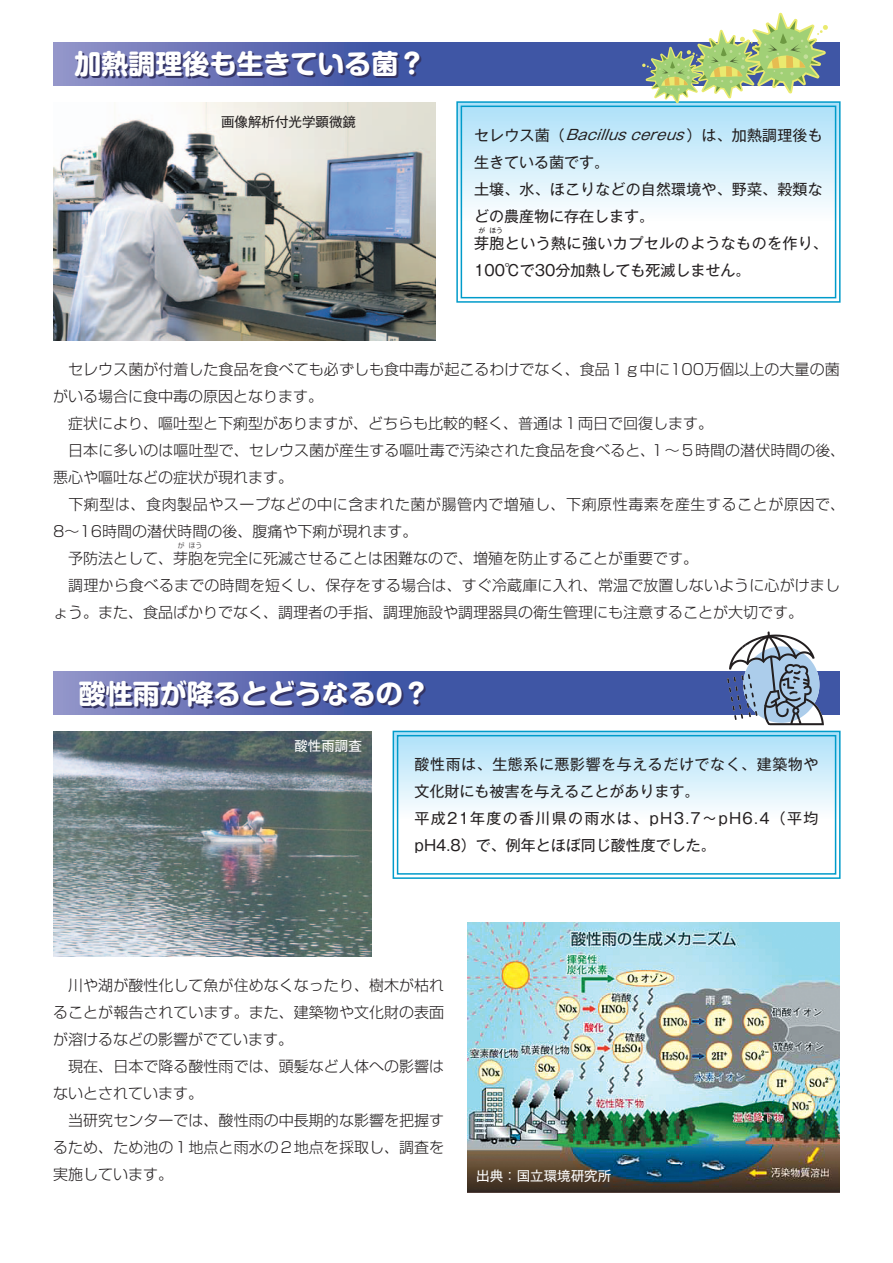
<style>
.page{position:relative;width:893px;height:1263px;background:#fff}
.page>*{position:absolute;margin:0;border:0;box-sizing:border-box;transform-origin:0 0}
.t1{font:700 27px "Shin M Go Pro";color:#fff}
.t2{font:300 15px/27px "Shin Go Pro";letter-spacing:.005em;color:#231f20}
.t3{font:15px/27px "Gothic MB101 Pro";letter-spacing:.01em;color:#231f20}
.t4{font:15px/27px "Gothic MB101 Pro";letter-spacing:.035em;color:#231f20}
.t5{font:300 15px "Shin Go Pro";letter-spacing:.035em;color:#231f20}
.t6{font:italic 14.1px "Gothic MB101 Pro";color:#231f20;scale:1.06 1}
.t7{font:13.5px "Gothic MB101 Pro";color:#fff}
.t8{font:13.5px "Gothic MB101 Pro";color:#231f20}
.t9{font:6.75px "Gothic MB101 Pro";color:#231f20}
.t10{font:300 6.75px "Shin Go Pro";color:#231f20}
</style>
<div class="page">
<svg style="left:53px;top:43px;width:787px;height:42px;background:#5666ae"></svg>
<svg style="left:53px;top:672px;width:787px;height:42px;background:#5364ad"></svg>
<svg style="left:396px;top:734px;width:442px;height:141px"></svg>
<div style="left:393px;top:731px;width:448px;height:148px;border:2px solid #009bca"></div>
<svg style="left:459px;top:104px;width:379px;height:195px"></svg>
<div style="left:456px;top:101px;width:385px;height:202px;border:2px solid #009bca"></div>
<div style="left:461px;top:106px;width:375px;height:192px;border:2px solid #009bca"></div>
<div style="left:397px;top:735px;width:439px;height:140px;border:2px solid #009bca"></div>
<img style="left:53px;top:102px;width:383px;height:238px">
<img style="left:53px;top:731px;width:319px;height:226px">
<img style="left:468px;top:923px;width:371px;height:269px">
<svg style="left:727px;top:631px;width:97px;height:94px"></svg>
<svg style="left:642px;top:13px;width:186px;height:90px"></svg>
<p class="t1" style="left:74px;top:42px;width:353px">加熱調理後も生きている菌？</p>
<p class="t8" style="left:221px;top:110px;width:136px">画像解析付光学顕微鏡</p>
<p class="t3" style="left:474px;top:119px;width:355px">セレウス菌（　　　　　　　　）は、加熱調理後も生きている菌です。<br>土壌、水、ほこりなどの自然環境や、野菜、穀類などの農産物に存在します。<br>芽胞という熱に強いカプセルのようなものを作り、<br>100℃で30分加熱しても死滅しません。</p>
<p class="t6" style="left:566px;top:123px;width:119px">Bacillus cereus</p>
<p class="t9" style="left:478px;top:225px;width:8px">が</p>
<p class="t9" style="left:489px;top:225px;width:15px">ほう</p>
<p class="t2" style="left:53px;top:354px;width:788px">　セレウス菌が付着した食品を食べても必ずしも食中毒が起こるわけでなく、食品１ｇ中に100万個以上の大量の菌</p>
<p class="t2" style="left:53px;top:381px;width:271px">がいる場合に食中毒の原因となります。</p>
<p class="t2" style="left:53px;top:408px;width:662px">　症状により、嘔吐型と下痢型がありますが、どちらも比較的軽く、普通は１両日で回復します。</p>
<p class="t2" style="left:650px;top:435px;width:197px">１～５時間の潜伏時間の後、</p>
<p class="t2" style="left:53px;top:435px;width:603px">　日本に多いのは嘔吐型で、セレウス菌が産生する嘔吐毒で汚染された食品を食べると、</p>
<p class="t2" style="left:53px;top:462px;width:242px">悪心や嘔吐などの症状が現れます。</p>
<p class="t5" style="left:68px;top:492px;width:778px">下痢型は、食肉製品やスープなどの中に含まれた菌が腸管内で増殖し、下痢原性毒素を産生することが原因で、</p>
<p class="t2" style="left:53px;top:516px;width:366px">8～16時間の潜伏時間の後、腹痛や下痢が現れます。</p>
<p class="t2" style="left:53px;top:543px;width:647px">　予防法として、芽胞を完全に死滅させることは困難なので、増殖を防止することが重要です。</p>
<p class="t2" style="left:53px;top:570px;width:788px">　調理から食べるまでの時間を短くし、保存をする場合は、すぐ冷蔵庫に入れ、常温で放置しないように心がけまし</p>
<p class="t2" style="left:53px;top:597px;width:752px">ょう。また、食品ばかりでなく、調理者の手指、調理施設や調理器具の衛生管理にも注意することが大切です。</p>
<p class="t10" style="left:178px;top:540px;width:8px">が</p>
<p class="t10" style="left:189px;top:540px;width:15px">ほう</p>
<p class="t1" style="left:79px;top:671px;width:352px">酸性雨が降るとどうなるの?</p>
<p class="t7" style="left:294px;top:734px;width:69px">酸性雨調査</p>
<p class="t4" style="left:415px;top:749px;width:405px">酸性雨は、生態系に悪影響を与えるだけでなく、建築物や文化財にも被害を与えることがあります。<br>平成21年度の香川県の雨水は、pH3.7～pH6.4（平均pH4.8）で、例年とほぼ同じ酸性度でした。</p>
<p class="t2" style="left:53px;top:970px;width:393px">　川や湖が酸性化して魚が住めなくなったり、樹木が枯れることが報告されています。また、建築物や文化財の表面が溶けるなどの影響がでています。<br>　現在、日本で降る酸性雨では、頭髪など人体への影響はないとされています。<br>　当研究センターでは、酸性雨の中長期的な影響を把握するため、ため池の１地点と雨水の２地点を採取し、調査を実施しています。</p>
<p class="t7" style="left:476px;top:1165px;width:136px">出典：国立環境研究所</p>
</div>
